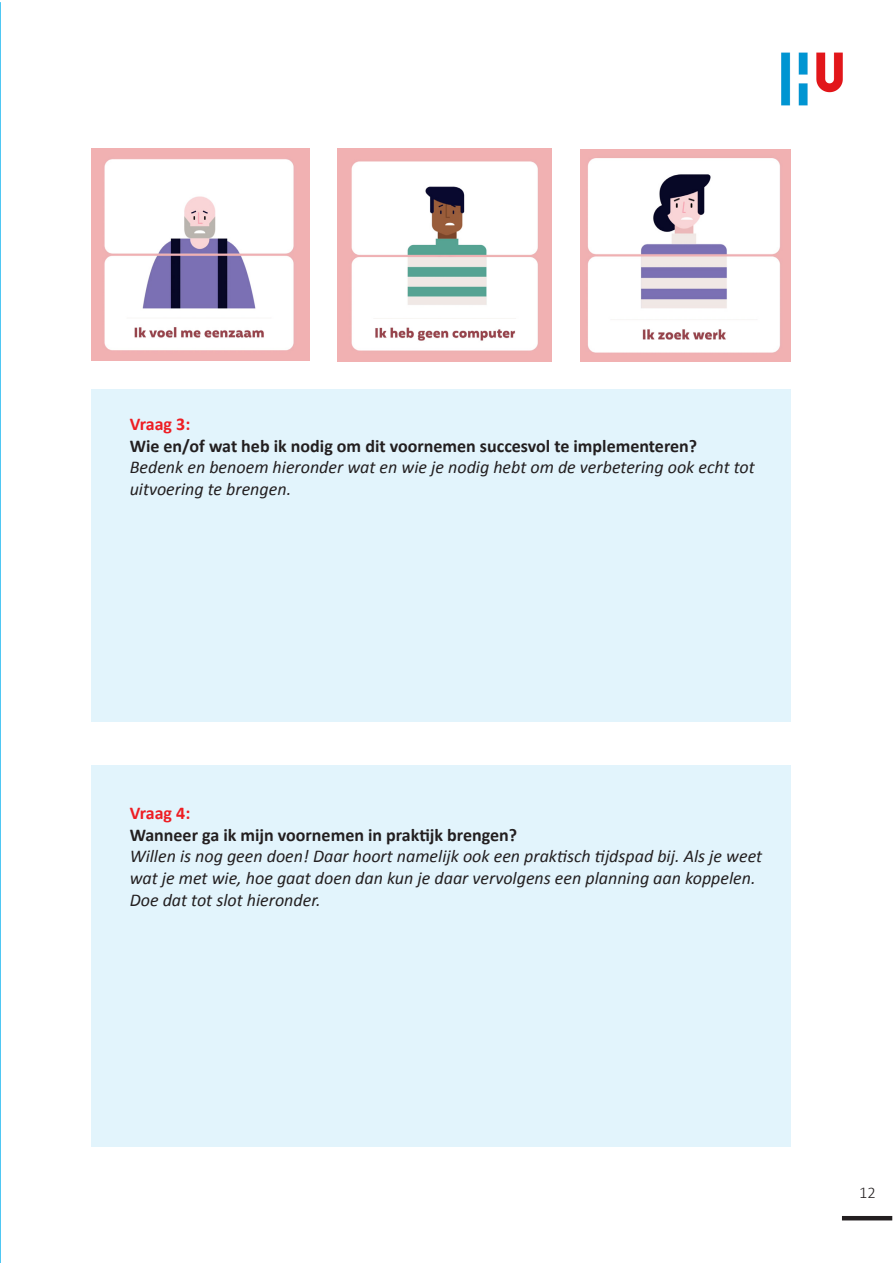
<style>
.page{position:relative;width:893px;height:1263px;background:#fff}
.page>*{position:absolute;margin:0;border:0;box-sizing:border-box;transform-origin:0 0}
.t1{font:italic 18px/21.6px "Calibri";color:#231f20}
.t2{font:700 18px "Calibri";color:#231f20}
.t3{font:700 18px "Calibri";letter-spacing:-.01em;color:#ee1d23}
.t4{font:300 16.5px "Calibri";color:#231f20}
</style>
<div class="page">
<img style="left:781px;top:52px;width:62px;height:54px">
<hr style="left:842px;top:1216px;width:50px;height:4px;background:#231f20">
<div style="left:91px;top:765px;width:700px;height:382px;background:#e2f4fc"></div>
<div style="left:91px;top:389px;width:700px;height:333px;background:#e2f4fc"></div>
<hr style="left:0;top:2px;width:1px;height:1261px;background:#00aeef">
<img style="left:337px;top:149px;width:215px;height:212px">
<img style="left:91px;top:149px;width:218px;height:212px">
<img style="left:581px;top:149px;width:210px;height:212px">
<p class="t3" style="left:130px;top:413px;width:62px">Vraag 3:</p>
<p class="t2" style="left:130px;top:434px;width:569px">Wie en/of wat heb ik nodig om dit voornemen succesvol te implementeren?</p>
<p class="t1" style="left:130px;top:456px;width:627px">Bedenk en benoem hieronder wat en wie je nodig hebt om de verbetering ook echt tot uitvoering te brengen.</p>
<p class="t3" style="left:130px;top:802px;width:62px">Vraag 4:</p>
<p class="t2" style="left:130px;top:823px;width:389px">Wanneer ga ik mijn voornemen in praktijk brengen?</p>
<p class="t1" style="left:130px;top:845px;width:634px">Willen is nog geen doen! Daar hoort namelijk ook een praktisch tijdspad bij. Als je weet wat je met wie, hoe gaat doen dan kun je daar vervolgens een planning aan koppelen.<br>Doe dat tot slot hieronder.</p>
<p class="t4" style="left:859px;top:1182px;width:18px">12</p>
</div>
